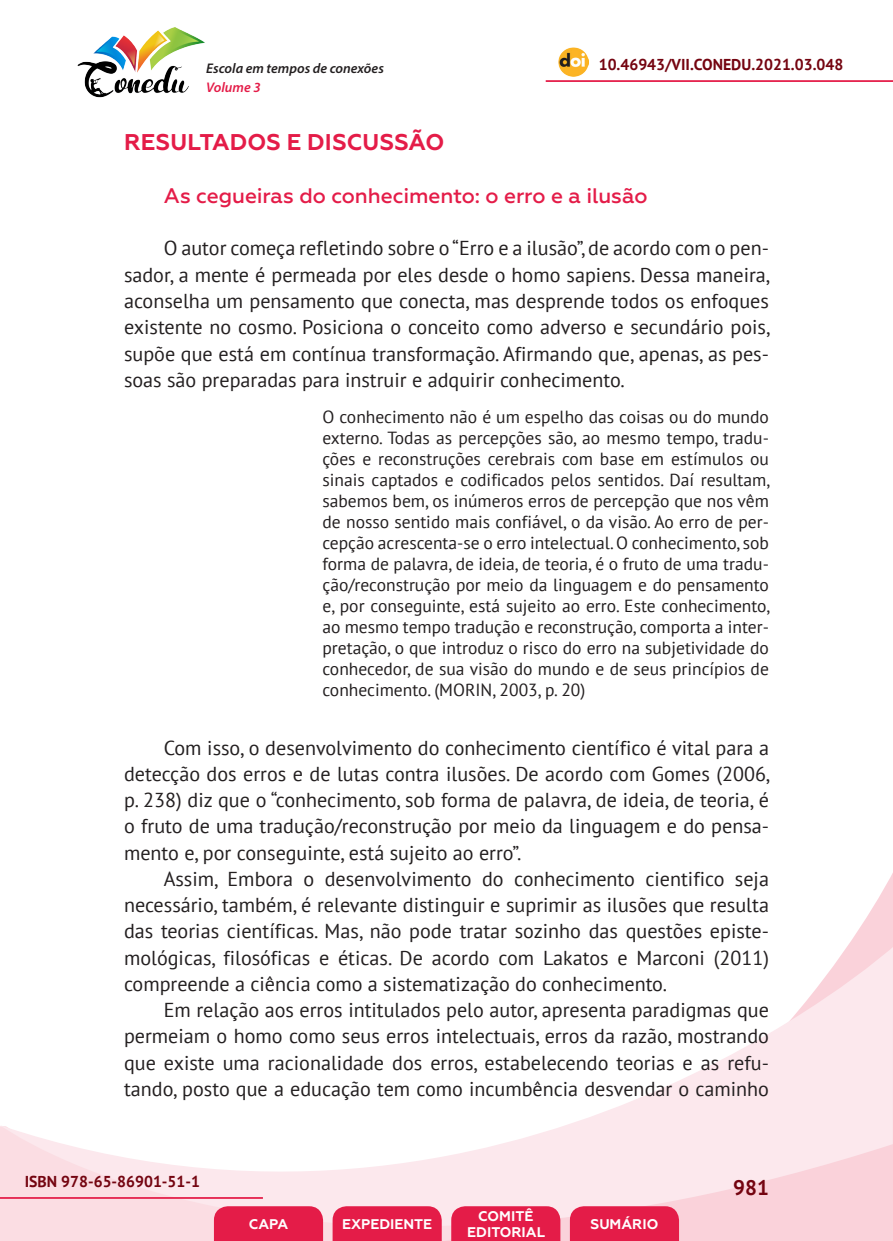
<style>
.page{position:relative;width:893px;height:1241px;background:#fff}
.page>*{position:absolute;margin:0;border:0;box-sizing:border-box;transform-origin:0 0}
._9_SUBTÍTULO_1{font:700 22.75px "Geometria";letter-spacing:.005em;color:#e41c48}
._10_SUBTÍTULO_2{font:500 21px "Geometria";letter-spacing:-.005em;color:#e41c48}
.t1{font:700 21px "PT Sans";color:#740410}
._8_CORPO{font:20.12px/26.2px "PT Sans";color:#231f20;text-align:justify}
._12_CITACAO{font:17.5px/21px "PT Sans";color:#231f20;text-align:justify}
.t2{font:700 15.75px "PT Sans";color:#740410}
.t3{font:700 14px/16.8px "Geometria";color:#fff;text-align:center}
.t4{font:italic 600 14px "Myriad Pro";color:#231f20}
.t5{font:italic 600 14px "Myriad Pro";color:#e41c48}
</style>
<div class="page">
<svg style="left:848px;top:873px;width:45px;height:73px"></svg>
<svg style="left:0;top:946px;width:893px;height:294px"></svg>
<hr style="left:0;top:1196px;width:263px;height:2px;background:#e41c48">
<hr style="left:546px;top:80px;width:347px;height:2px;background:#e41c48">
<img style="left:559px;top:47px;width:30px;height:30px">
<img style="left:77px;top:27px;width:128px;height:71px">
<svg style="left:214px;top:1205px;width:109px;height:35px;background:#e52751"></svg>
<svg style="left:333px;top:1205px;width:109px;height:35px;background:#e52751"></svg>
<svg style="left:451px;top:1205px;width:109px;height:35px;background:#e52751"></svg>
<svg style="left:570px;top:1205px;width:109px;height:35px;background:#e52650"></svg>
<p class="t4" style="left:206px;top:59px;width:179px">Escola em tempos de conexões</p>
<p class="t2" style="left:599px;top:54px;width:246px">10.46943/VII.CONEDU.2021.03.048</p>
<p class="t5" style="left:206px;top:78px;width:56px">Volume 3</p>
<p class="_9_SUBTÍTULO_1" style="left:124px;top:129px;width:322px">RESULTADOS E DISCUSSÃO</p>
<p class="_10_SUBTÍTULO_2" style="left:164px;top:183px;width:485px">As cegueiras do conhecimento: o erro e a ilusão</p>
<p class="_8_CORPO" style="left:124px;top:235px;width:648px;text-indent:40px">O autor começa refletindo sobre o “Erro e a ilusão”, de acordo com o pen&shy;sador, a mente é permeada por eles desde o homo sapiens. Dessa maneira, aconselha um pensamento que conecta, mas desprende todos os enfoques existente no cosmo. Posiciona o conceito como adverso e secundário pois, supõe que está em contínua transformação. Afirmando que, apenas, as pes&shy;soas são preparadas para instruir e adquirir conhecimento.</p>
<p class="_12_CITACAO" style="left:322px;top:405px;width:449px">O conhecimento não é um espelho das coisas ou do mundo externo. Todas as percepções são, ao mesmo tempo, tradu&shy;ções e reconstruções cerebrais com base em estímulos ou sinais captados e codificados pelos sentidos. Daí resultam, sabemos bem, os inúmeros erros de percepção que nos vêm de nosso sentido mais confiável, o da visão. Ao erro de per&shy;cepção acrescenta-se o erro intelectual. O conhecimento, sob forma de palavra, de ideia, de teoria, é o fruto de uma tradu&shy;ção/reconstrução por meio da linguagem e do pensamento e, por conseguinte, está sujeito ao erro. Este conhecimento, ao mesmo tempo tradução e reconstrução, comporta a inter&shy;pretação, o que introduz o risco do erro na subjetividade do conhecedor, de sua visão do mundo e de seus princípios de conhecimento. (MORIN, 2003, p. 20)</p>
<p class="_8_CORPO" style="left:124px;top:733px;width:648px;text-indent:40px">Com isso, o desenvolvimento do conhecimento científico é vital para a detecção dos erros e de lutas contra ilusões. De acordo com Gomes (2006, p. 238) diz que o “conhecimento, sob forma de palavra, de ideia, de teoria, é o fruto de uma tradução/reconstrução por meio da linguagem e do pensa&shy;mento e, por conseguinte, está sujeito ao erro”.</p>
<p class="_8_CORPO" style="left:124px;top:865px;width:646px;text-indent:40px">Assim, Embora o desenvolvimento do conhecimento cientifico seja necessário, também, é relevante distinguir e suprimir as ilusões que resulta das teorias científicas. Mas, não pode tratar sozinho das questões episte&shy;mológicas, filosóficas e éticas. De acordo com Lakatos e Marconi (2011) compreende a ciência como a sistematização do conhecimento.</p>
<p class="_8_CORPO" style="left:124px;top:996px;width:646px;text-indent:40px">Em relação aos erros intitulados pelo autor, apresenta paradigmas que permeiam o homo como seus erros intelectuais, erros da razão, mostrando que existe uma racionalidade dos erros, estabelecendo teorias e as refu&shy;tando, posto que a educação tem como incumbência desvendar o caminho</p>
<p class="t2" style="left:25px;top:1170px;width:177px">ISBN 978-65-86901-51-1</p>
<p class="t3" style="left:249px;top:1215px;width:41px">CAPA</p>
<p class="t3" style="left:342px;top:1215px;width:92px">EXPEDIENTE</p>
<p class="t3" style="left:467px;top:1207px;width:79px">COMITÊ<br>EDITORIAL</p>
<p class="t3" style="left:590px;top:1215px;width:69px">SUMÁRIO</p>
<p class="t1" style="left:733px;top:1173px;width:37px">981</p>
</div>
